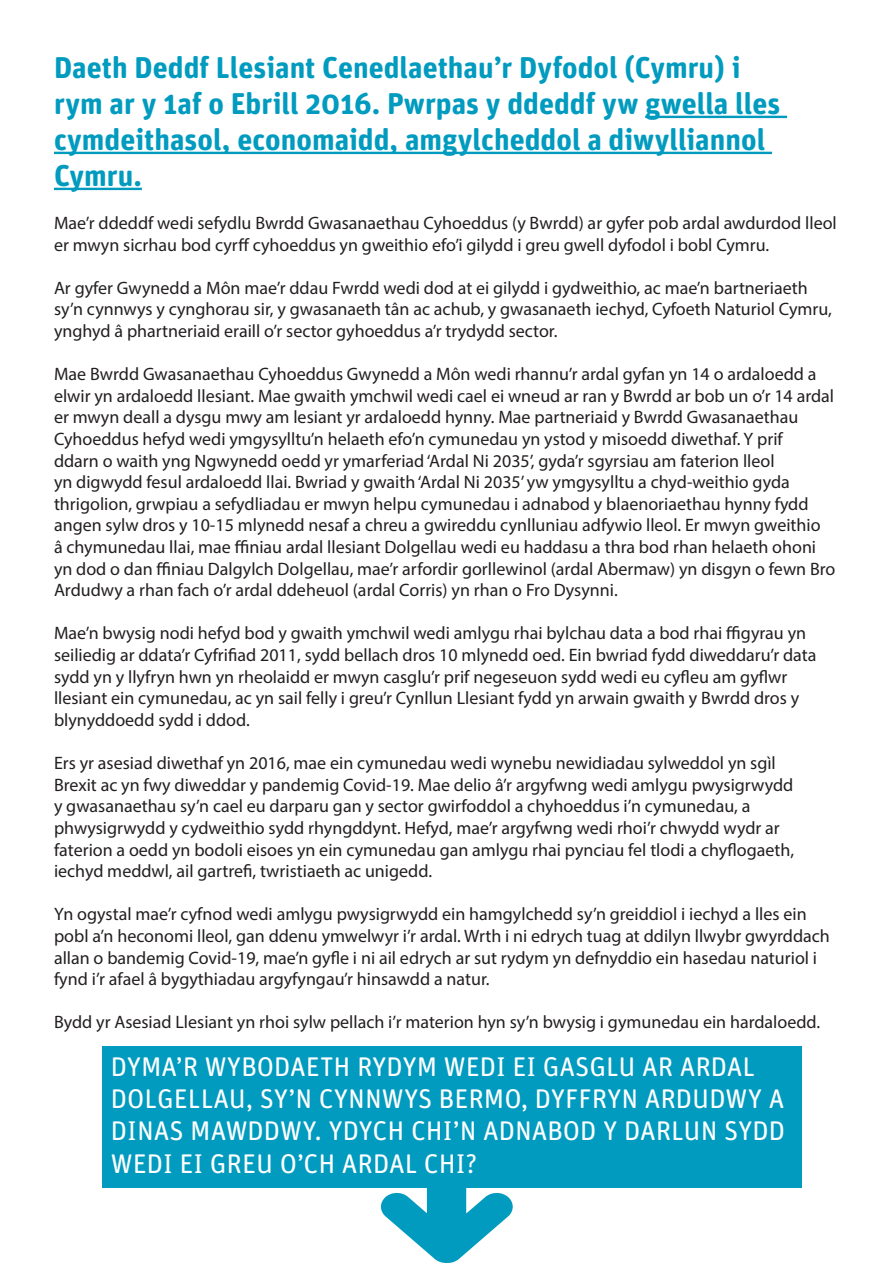
<style>
.page{position:relative;width:893px;height:1263px;background:#fff}
.page>*{position:absolute;margin:0;border:0;box-sizing:border-box;transform-origin:0 0}
.t1{font:700 30px/36px "Unit Rounded Pro";color:#019bbf}
.t2{font:27px/32.4px "Unit Rounded Pro";color:#fff}
.t3{font:18px/21.6px "Myriad Pro";color:#231f20}
</style>
<div class="page">
<svg style="left:379px;top:1187px;width:135px;height:76px"></svg>
<hr style="left:645px;top:116px;width:142px;height:2px;background:#019bbf">
<hr style="left:54px;top:152px;width:718px;height:2px;background:#019bbf">
<hr style="left:54px;top:188px;width:88px;height:2px;background:#019bbf">
<div style="left:102px;top:1046px;width:699px;height:141px;background:#019bbf"></div>
<p class="t1" style="left:54px;top:48px;width:728px">Daeth Deddf Llesiant Cenedlaethau’r Dyfodol (Cymru) i rym ar y 1af o Ebrill 2016. Pwrpas y ddeddf yw gwella lles cymdeithasol, economaidd, amgylcheddol a diwylliannol Cymru.</p>
<p class="t3" style="left:54px;top:212px;width:784px">Mae’r ddeddf wedi sefydlu Bwrdd Gwasanaethau Cyhoeddus (y Bwrdd) ar gyfer pob ardal awdurdod lleol er mwyn sicrhau bod cyrff cyhoeddus yn gweithio efo’i gilydd i greu gwell dyfodol i bobl Cymru.</p>
<p class="t3" style="left:54px;top:277px;width:779px">Ar gyfer Gwynedd a Môn mae’r ddau Fwrdd wedi dod at ei gilydd i gydweithio, ac mae’n bartneriaeth sy’n cynnwys y cynghorau sir, y gwasanaeth tân ac achub, y gwasanaeth iechyd, Cyfoeth Naturiol Cymru, ynghyd â phartneriaid eraill o’r sector gyhoeddus a’r trydydd sector.</p>
<p class="t3" style="left:54px;top:363px;width:783px">Mae Bwrdd Gwasanaethau Cyhoeddus Gwynedd a Môn wedi rhannu’r ardal gyfan yn 14 o ardaloedd a elwir yn ardaloedd llesiant. Mae gwaith ymchwil wedi cael ei wneud ar ran y Bwrdd ar bob un o’r 14 ardal er mwyn deall a dysgu mwy am lesiant yr ardaloedd hynny. Mae partneriaid y Bwrdd Gwasanaethau Cyhoeddus hefyd wedi ymgysylltu’n helaeth efo’n cymunedau yn ystod y misoedd diwethaf. Y prif<br>ddarn o waith yng Ngwynedd oedd yr ymarferiad ‘Ardal Ni 2035’, gyda’r sgyrsiau am faterion lleol<br>yn digwydd fesul ardaloedd llai. Bwriad y gwaith ‘Ardal Ni 2035’ yw ymgysylltu a chyd-weithio gyda thrigolion, grwpiau a sefydliadau er mwyn helpu cymunedau i adnabod y blaenoriaethau hynny fydd angen sylw dros y 10-15 mlynedd nesaf a chreu a gwireddu cynlluniau adfywio lleol. Er mwyn gweithio<br>â chymunedau llai, mae ffiniau ardal llesiant Dolgellau wedi eu haddasu a thra bod rhan helaeth ohoni yn dod o dan ffiniau Dalgylch Dolgellau, mae’r arfordir gorllewinol (ardal Abermaw) yn disgyn o fewn Bro Ardudwy a rhan fach o’r ardal ddeheuol (ardal Corris) yn rhan o Fro Dysynni.</p>
<p class="t3" style="left:54px;top:622px;width:754px">Mae’n bwysig nodi hefyd bod y gwaith ymchwil wedi amlygu rhai bylchau data a bod rhai ffigyrau yn</p>
<p class="t3" style="left:54px;top:644px;width:764px">seiliedig ar ddata’r Cyfrifiad 2011, sydd bellach dros 10 mlynedd oed. Ein bwriad fydd diweddaru’r data</p>
<p class="t3" style="left:54px;top:665px;width:735px">sydd yn y llyfryn hwn yn rheolaidd er mwyn casglu’r prif negeseuon sydd wedi eu cyfleu am gyflwr</p>
<p class="t3" style="left:54px;top:687px;width:747px">llesiant ein cymunedau, ac yn sail felly i greu’r Cynllun Llesiant fydd yn arwain gwaith y Bwrdd dros y</p>
<p class="t3" style="left:54px;top:709px;width:197px">blynyddoedd sydd i ddod.</p>
<p class="t3" style="left:54px;top:752px;width:742px">Ers yr asesiad diwethaf yn 2016, mae ein cymunedau wedi wynebu newidiadau sylweddol yn sgìl Brexit ac yn fwy diweddar y pandemig Covid-19. Mae delio â’r argyfwng wedi amlygu pwysigrwydd y gwasanaethau sy’n cael eu darparu gan y sector gwirfoddol a chyhoeddus i’n cymunedau, a phwysigrwydd y cydweithio sydd rhyngddynt. Hefyd, mae’r argyfwng wedi rhoi’r chwydd wydr ar faterion a oedd yn bodoli eisoes yn ein cymunedau gan amlygu rhai pynciau fel tlodi a chyflogaeth, iechyd meddwl, ail gartrefi, twristiaeth ac unigedd.</p>
<p class="t3" style="left:54px;top:903px;width:777px">Yn ogystal mae’r cyfnod wedi amlygu pwysigrwydd ein hamgylchedd sy’n greiddiol i iechyd a lles ein pobl a’n heconomi lleol, gan ddenu ymwelwyr i’r ardal. Wrth i ni edrych tuag at ddilyn llwybr gwyrddach allan o bandemig Covid-19, mae’n gyfle i ni ail edrych ar sut rydym yn defnyddio ein hasedau naturiol i fynd i’r afael â bygythiadau argyfyngau’r hinsawdd a natur.</p>
<p class="t3" style="left:54px;top:1011px;width:768px">Bydd yr Asesiad Llesiant yn rhoi sylw pellach i’r materion hyn sy’n bwysig i gymunedau ein hardaloedd.</p>
<p class="t2" style="left:111px;top:1049px;width:676px">DYMA’R WYBODAETH RYDYM WEDI EI GASGLU AR ARDAL DOLGELLAU, SY’N CYNNWYS BERMO, DYFFRYN ARDUDWY A DINAS MAWDDWY. YDYCH CHI’N ADNABOD Y DARLUN SYDD WEDI EI GREU O’CH ARDAL CHI?</p>
</div>
